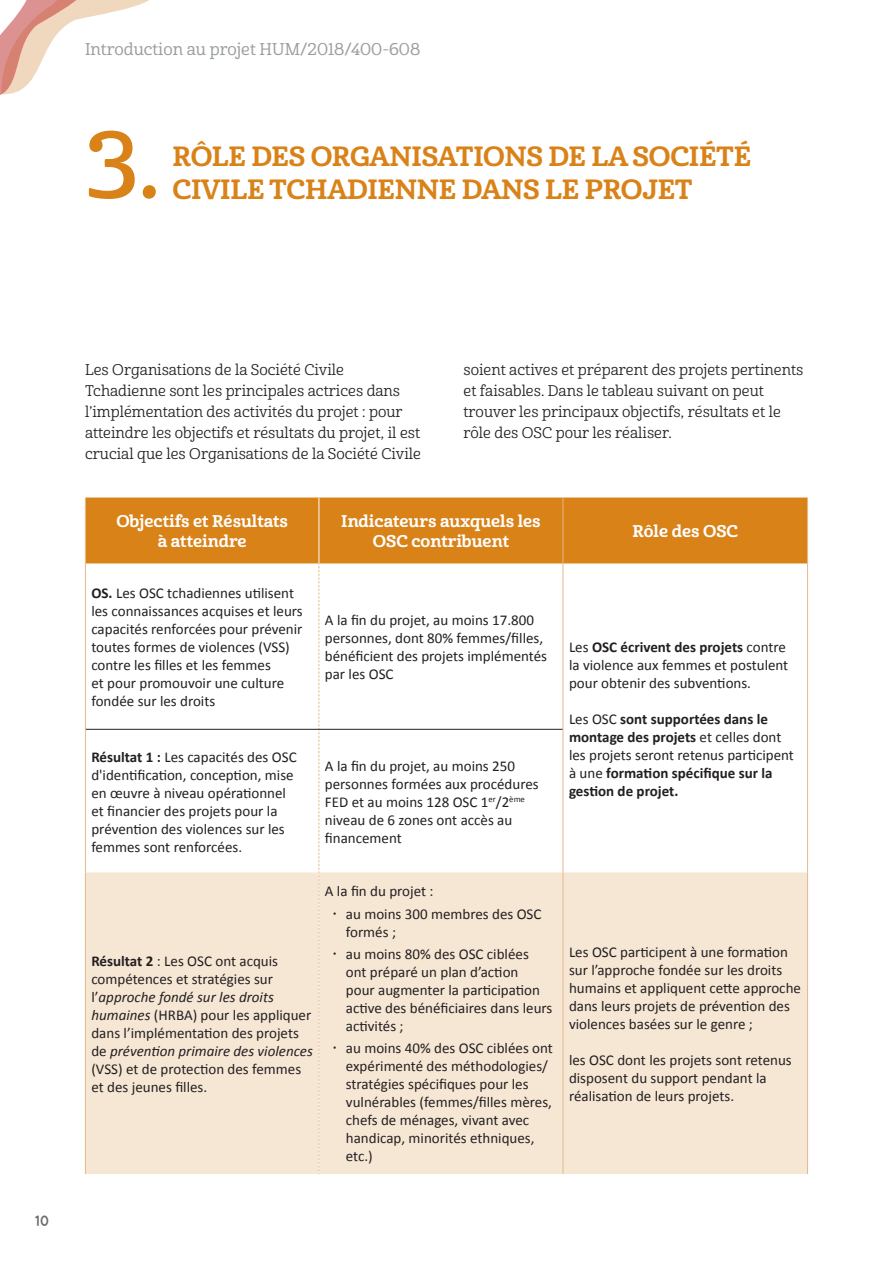
<style>
.page{position:relative;width:893px;height:1263px;background:#fff}
.page>*{position:absolute;margin:0;border:0;box-sizing:border-box;transform-origin:0 0}
.t1{font:91.8px "Cabrito Nor Dem";color:#d98218}
.t2{font:27px "Cabrito Nor Bol";letter-spacing:-.01em;color:#d98218}
.t3{font:16.5px/19.8px "Cabrito Nor Bol";color:#fff;text-align:center}
.t4{font:16.5px "Cabrito Nor Med";color:#999ea0}
.t5{font:15px/18px "Calibri";color:#231f20}
.t6{font:15px/21px "Cabrito Nor Reg";color:#231f20}
.t7{font:700 15px/18px "Calibri";color:#231f20}
.t8{font:700 15px "Quicksand";color:#6c6d70}
.s1{font-weight:700}
.s2{font-style:italic}
.s3{font-family:"Cabrito Nor Reg"}
.s4{font-weight:400}
</style>
<div class="page">
<svg style="left:0;top:0;width:149px;height:95px"></svg>
<div style="left:86px;top:497px;width:721px;height:66px;background:#d98218"></div>
<div style="left:86px;top:872px;width:721px;height:302px;background:#f6e7d5"></div>
<hr style="left:85px;top:497px;width:1px;height:66px;background:#e4b98a">
<hr style="left:85px;top:563px;width:1px;height:166px;background:#e4b98a">
<hr style="left:85px;top:729px;width:1px;height:143px;background:#e4b98a">
<hr style="left:85px;top:872px;width:1px;height:302px;background:#e4b98a">
<svg style="left:319px;top:497px;width:1px;height:677px"></svg>
<hr style="left:563px;top:497px;width:1px;height:66px;background:#e4b98a">
<hr style="left:807px;top:497px;width:1px;height:66px;background:#e4b98a">
<hr style="left:563px;top:563px;width:1px;height:166px;background:#e4b98a">
<hr style="left:807px;top:563px;width:1px;height:166px;background:#e4b98a">
<hr style="left:563px;top:729px;width:1px;height:143px;background:#e4b98a">
<hr style="left:807px;top:729px;width:1px;height:143px;background:#e4b98a">
<hr style="left:563px;top:872px;width:1px;height:302px;background:#e4b98a">
<hr style="left:807px;top:872px;width:1px;height:302px;background:#e4b98a">
<hr style="left:86px;top:729px;width:233px;height:1px;background:#231f20">
<hr style="left:319px;top:729px;width:244px;height:1px;background:#231f20">
<p class="t4" style="left:85px;top:39px;width:337px">Introduction au projet HUM/2018/400-608</p>
<h1 class="t1" style="left:85px;top:110px;width:77px">3.</h1>
<h2 class="t2" style="left:173px;top:140px;width:580px">Rôle des Organisations de la Société</h2>
<h2 class="t2" style="left:173px;top:172px;width:522px">Civile tchadienne dans le projet</h2>
<p class="t8" style="left:35px;top:1211px;width:17px">10</p>
<p class="t6" style="left:85px;top:360px;width:337px">Les Organisations de la Société Civile Tchadienne sont les principales actrices dans l’implémentation des activités du projet : pour atteindre les objectifs et résultats du projet, il est crucial que les Organisations de la Société Civile</p>
<p class="t6" style="left:463px;top:360px;width:341px">soient actives et préparent des projets pertinents et faisables. Dans le tableau suivant on peut trouver les principaux objectifs, résultats et le rôle des OSC pour les réaliser.</p>
<p class="t3" style="left:116px;top:511px;width:173px">Objectifs et Résultats à atteindre</p>
<p class="t3" style="left:341px;top:511px;width:201px">Indicateurs auxquels les<br>OSC contribuent</p>
<p class="t3" style="left:632px;top:521px;width:106px">Rôle des OSC</p>
<p class="t5" style="left:91px;top:584px;width:213px"><span class="s1">OS.</span> Les OSC tchadiennes utilisent les connaissances acquises et leurs capacités renforcées pour prévenir toutes formes de violences (VSS) contre les filles et les femmes<br>et pour promouvoir une culture fondée sur les droits</p>
<p class="t5" style="left:325px;top:611px;width:224px">A la fin du projet, au moins 17.800 personnes, dont 80% femmes/filles, bénéficient des projets implémentés par les OSC</p>
<p class="t5" style="left:91px;top:747px;width:207px"><span class="s1">Résultat 1 :</span> Les capacités des OSC d'identification, conception, mise en œuvre à niveau opérationnel et financier des projets pour la prévention des violences sur les femmes sont renforcées.</p>
<p class="t5" style="left:325px;top:756px;width:215px">A la fin du projet, au moins 250 personnes formées aux procédures<br>FED et au moins 128 OSC 1<sup>er</sup>/2<sup>ème </sup>niveau de 6 zones ont accès au financement</p>
<p class="t5" style="left:91px;top:952px;width:223px"><span class="s1">Résultat 2</span> : Les OSC ont acquis compétences et stratégies sur l’<span class="s2">approche fondé sur les droits humaines</span> (HRBA) pour les appliquer dans l’implémentation des projets de <span class="s2">prévention primaire des violences </span>(VSS) et de protection des femmes et des jeunes filles.</p>
<p class="t5" style="left:325px;top:882px;width:110px">A la fin du projet :</p>
<p class="t5" style="left:346px;top:905px;width:197px;text-indent:-13px"><span class="s3">•</span> au moins 300 membres des OSC formés ;</p>
<p class="t5" style="left:346px;top:945px;width:208px;text-indent:-13px"><span class="s3">•</span> au moins 80% des OSC ciblées ont préparé un plan d’action<br>pour augmenter la participation active des bénéficiaires dans leurs activités ;</p>
<p class="t5" style="left:346px;top:1039px;width:209px;text-indent:-13px"><span class="s3">•</span> au moins 40% des OSC ciblées ont expérimenté des méthodologies/ stratégies spécifiques pour les vulnérables (femmes/filles mères, chefs de ménages, vivant avec handicap, minorités ethniques, etc.)</p>
<p class="t5" style="left:569px;top:638px;width:221px">Les <span class="s1">OSC écrivent des projets</span> contre la violence aux femmes et postulent pour obtenir des subventions.</p>
<p class="t7" style="left:569px;top:710px;width:226px"><span class="s4">Les OSC</span> sont supportées dans le montage des projets <span class="s4">et celles dont les projets seront retenus participent à une</span> formation spécifique sur la gestion de projet.</p>
<p class="t5" style="left:569px;top:943px;width:233px">Les OSC participent à une formation sur l’approche fondée sur les droits humains et appliquent cette approche dans leurs projets de prévention des violences basées sur le genre ;</p>
<p class="t5" style="left:569px;top:1051px;width:224px">les OSC dont les projets sont retenus disposent du support pendant la réalisation de leurs projets.</p>
</div>
